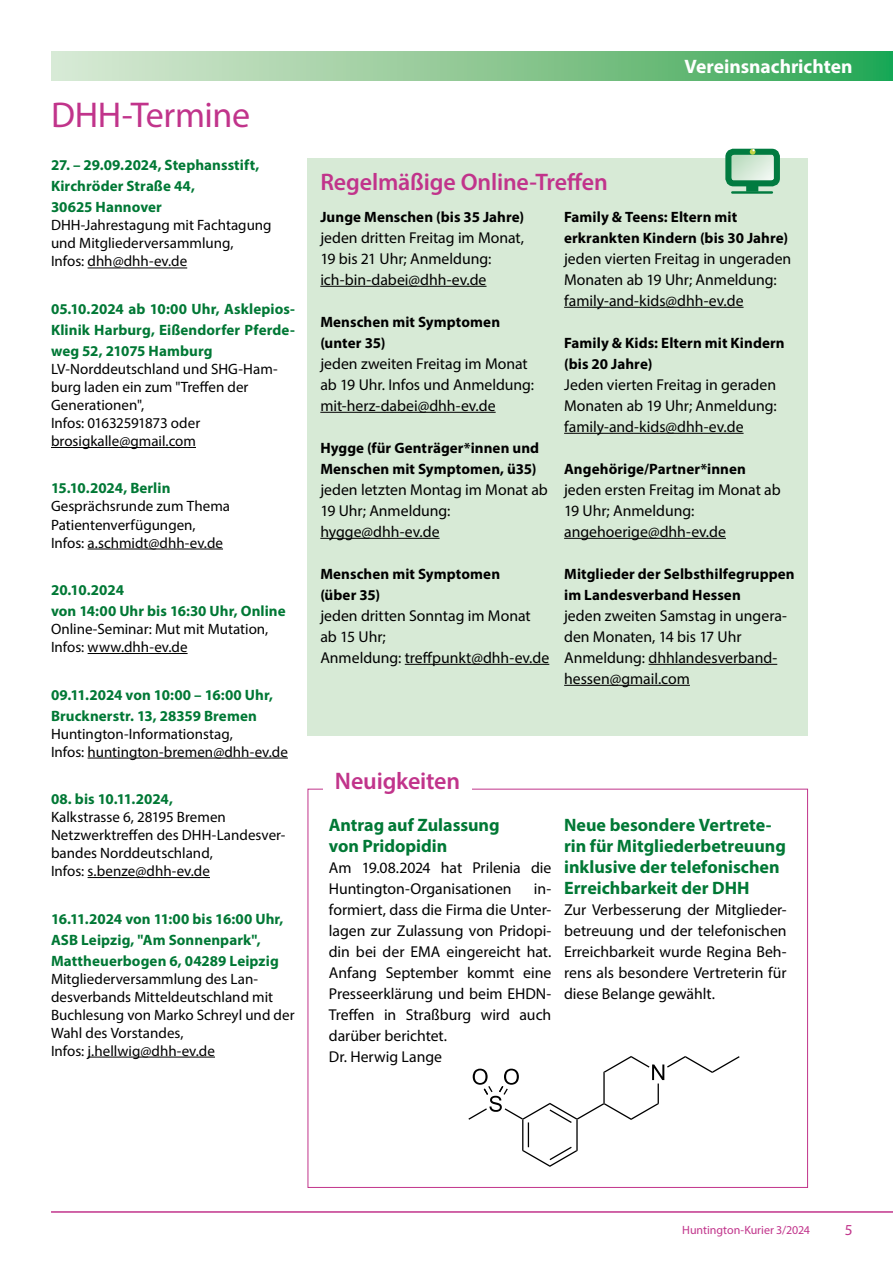
<style>
.page{position:relative;width:893px;height:1263px;background:#fff}
.page>*{position:absolute;margin:0;border:0;box-sizing:border-box;transform-origin:0 0}
.t1{font:36px "Myriad Pro";letter-spacing:-.01em;color:#c1348b}
.t2{font:600 24px "Myriad Pro";letter-spacing:-.005em;color:#c1348b}
.t3{font:700 19.5px "Myriad Pro";color:#fff}
.t4{font:700 18px/21px "Myriad Pro";color:#007835}
.t5{font:15.75px/21px "Myriad Pro";color:#000}
.t6{font:15.3px "Myriad Pro";color:#c1348b}
.t7{font:15px/18px "Myriad Pro";color:#000}
.t8{font:700 15px/21px "Myriad Pro";letter-spacing:.005em;color:#007835}
.t9{font:700 15px/21px "Myriad Pro";letter-spacing:.005em;color:#000}
.t10{font:12px "Myriad Pro";letter-spacing:-.005em;color:#c1348b}
</style>
<div class="page">
<hr style="left:51px;top:1211px;width:842px;height:2px;background:#c1348b">
<svg style="left:51px;top:51px;width:842px;height:30px;background:#89c894"></svg>
<div style="left:308px;top:159px;width:500px;height:577px;background:#d7ead6"></div>
<hr style="left:88px;top:268px;width:99px;height:1px;background:#000">
<hr style="left:51px;top:447px;width:145px;height:1px;background:#000">
<hr style="left:88px;top:549px;width:135px;height:1px;background:#000">
<hr style="left:88px;top:653px;width:100px;height:1px;background:#000">
<hr style="left:88px;top:758px;width:200px;height:1px;background:#000">
<hr style="left:88px;top:877px;width:122px;height:1px;background:#000">
<hr style="left:88px;top:1057px;width:127px;height:1px;background:#000">
<hr style="left:320px;top:286px;width:166px;height:1px;background:#000">
<hr style="left:320px;top:412px;width:176px;height:1px;background:#000">
<hr style="left:320px;top:538px;width:120px;height:1px;background:#000">
<hr style="left:405px;top:664px;width:144px;height:1px;background:#000">
<hr style="left:564px;top:307px;width:180px;height:1px;background:#000">
<hr style="left:564px;top:433px;width:180px;height:1px;background:#000">
<hr style="left:564px;top:538px;width:162px;height:1px;background:#000">
<hr style="left:649px;top:664px;width:128px;height:1px;background:#000">
<hr style="left:564px;top:685px;width:126px;height:1px;background:#000">
<div style="left:725px;top:149px;width:55px;height:37px;border:6px solid #017b40;border-radius:5px"></div>
<div style="left:746px;top:183px;width:12px;height:9px;background:#017b40"></div>
<hr style="left:732px;top:191px;width:40px;height:3px;background:#017b40">
<svg style="left:728px;top:149px;width:49px;height:34px"></svg>
<svg style="left:468px;top:1056px;width:272px;height:111px"></svg>
<h1 class="t1" style="left:51px;top:93px;width:201px">DHH-Termine</h1>
<p class="t8" style="left:51px;top:154px;width:210px">27. – 29.09.2024, Stephansstift,<br>Kirchröder Straße 44,<br>30625 Hannover</p>
<p class="t7" style="left:51px;top:216px;width:222px">DHH-Jahrestagung mit Fachtagung und Mitgliederversammlung,<br>Infos: dhh@dhh-ev.de</p>
<p class="t8" style="left:51px;top:298px;width:245px;text-align:justify">05.10.2024 ab 10:00 Uhr, Asklepios-Klinik Harburg, Eißendorfer Pferde&shy;weg 52, 21075 Hamburg</p>
<p class="t7" style="left:51px;top:360px;width:228px">LV-Norddeutschland und SHG-Ham&shy;burg laden ein zum "Treffen der<br>Generationen",<br>Infos: 01632591873 oder brosigkalle@gmail.com</p>
<p class="t8" style="left:51px;top:477px;width:121px">15.10.2024, Berlin</p>
<p class="t7" style="left:51px;top:497px;width:181px">Gesprächsrunde zum Thema<br>Patientenverfügungen,<br>Infos: a.schmidt@dhh-ev.de</p>
<p class="t8" style="left:51px;top:579px;width:236px">20.10.2024<br>von 14:00 Uhr bis 16:30 Uhr, Online</p>
<p class="t7" style="left:51px;top:620px;width:219px">Online-Seminar: Mut mit Mutation,<br>Infos: www.dhh-ev.de</p>
<p class="t8" style="left:51px;top:683px;width:223px">09.11.2024 von 10:00 – 16:00 Uhr,<br>Brucknerstr. 13, 28359 Bremen</p>
<p class="t7" style="left:51px;top:724px;width:238px">Huntington-Informationstag,<br>Infos: huntington-bremen@dhh-ev.de</p>
<p class="t8" style="left:51px;top:788px;width:123px">08. bis 10.11.2024,</p>
<p class="t7" style="left:51px;top:808px;width:236px">Kalkstrasse 6, 28195 Bremen<br>Netzwerktreffen des DHH-Landesver&shy;bandes Norddeutschland,<br>Infos: s.benze@dhh-ev.de</p>
<p class="t8" style="left:51px;top:907px;width:234px">16.11.2024 von 11:00 bis 16:00 Uhr,<br>ASB Leipzig, "Am Sonnenpark",<br>Mattheuerbogen 6, 04289 Leipzig</p>
<p class="t7" style="left:51px;top:969px;width:245px">Mitgliederversammlung des Lan&shy;desverbands Mitteldeutschland mit<br>Buchlesung von Marko Schreyl und der<br>Wahl des Vorstandes,<br>Infos: j.hellwig@dhh-ev.de</p>
<p class="t3" style="left:685px;top:54px;width:169px">Vereinsnachrichten</p>
<h2 class="t2" style="left:320px;top:167px;width:289px">Regelmäßige Online-Treffen</h2>
<p class="t9" style="left:320px;top:206px;width:205px">Junge Menschen (bis 35 Jahre)</p>
<p class="t5" style="left:320px;top:227px;width:205px">jeden dritten Freitag im Monat,<br>19 bis 21 Uhr; Anmeldung: ich-bin-dabei@dhh-ev.de</p>
<p class="t9" style="left:320px;top:311px;width:181px">Menschen mit Symptomen (unter 35)</p>
<p class="t5" style="left:320px;top:353px;width:215px">jeden zweiten Freitag im Monat ab 19 Uhr. Infos und Anmeldung: mit-herz-dabei@dhh-ev.de</p>
<p class="t9" style="left:320px;top:437px;width:220px">Hygge (für Genträger*innen und<br>Menschen mit Symptomen, ü35)</p>
<p class="t5" style="left:320px;top:479px;width:229px">jeden letzten Montag im Monat ab<br>19 Uhr; Anmeldung: hygge@dhh-ev.de</p>
<p class="t9" style="left:320px;top:563px;width:181px">Menschen mit Symptomen (über 35)</p>
<p class="t5" style="left:320px;top:605px;width:230px">jeden dritten Sonntag im Monat ab 15 Uhr;<br>Anmeldung: treffpunkt@dhh-ev.de</p>
<p class="t9" style="left:564px;top:206px;width:226px">Family &amp; Teens: Eltern mit erkrankten Kindern (bis 30 Jahre)</p>
<p class="t5" style="left:564px;top:248px;width:229px">jeden vierten Freitag in ungeraden<br>Monaten ab 19 Uhr; Anmeldung: family-and-kids@dhh-ev.de</p>
<p class="t9" style="left:564px;top:332px;width:222px">Family &amp; Kids: Eltern mit Kindern (bis 20 Jahre)</p>
<p class="t5" style="left:564px;top:374px;width:214px;text-align:justify">Jeden vierten Freitag in geraden Monaten ab 19 Uhr; Anmeldung: family-and-kids@dhh-ev.de</p>
<p class="t9" style="left:564px;top:458px;width:183px">Angehörige/Partner*innen</p>
<p class="t5" style="left:564px;top:479px;width:218px">jeden ersten Freitag im Monat ab<br>19 Uhr; Anmeldung: angehoerige@dhh-ev.de</p>
<p class="t9" style="left:564px;top:563px;width:232px">Mitglieder der Selbsthilfegruppen im Landesverband Hessen</p>
<p class="t5" style="left:564px;top:605px;width:224px">jeden zweiten Samstag in ungera&shy;den Monaten, 14 bis 17 Uhr<br>Anmeldung: dhhlandesverband&shy;hessen@gmail.com</p>
<h2 class="t2" style="left:335px;top:765px;width:127px">Neuigkeiten</h2>
<p class="t4" style="left:329px;top:814px;width:172px">Antrag auf Zulassung von Pridopidin</p>
<p class="t5" style="left:329px;top:857px;width:224px">Am 19.08.2024 hat Prilenia die<br>Huntington-Organisationen</p>
<p class="t5" style="left:329px;top:878px;width:224px;text-indent:205px">in&shy;formiert, dass die Firma die Unter&shy;lagen zur Zulassung von Pridopi&shy;din bei der EMA eingereicht hat.<br>Anfang September kommt eine<br>Presseerklärung und beim EHDN-<br>Treffen in Straßburg wird auch darüber berichtet.<br>Dr. Herwig Lange</p>
<p class="t4" style="left:564px;top:814px;width:223px">Neue besondere Vertrete&shy;rin für Mitgliederbetreuung inklusive der telefonischen<br>Erreichbarkeit der DHH</p>
<p class="t5" style="left:564px;top:899px;width:224px;text-align:justify">Zur Verbesserung der Mitglieder&shy;betreuung und der telefonischen Erreichbarkeit wurde Regina Beh&shy;rens als besondere Vertreterin für diese Belange gewählt.</p>
<p class="t10" style="left:682px;top:1223px;width:129px">Huntington-Kurier 3/2024</p>
<p class="t6" style="left:845px;top:1220px;width:9px">5</p>
</div>
